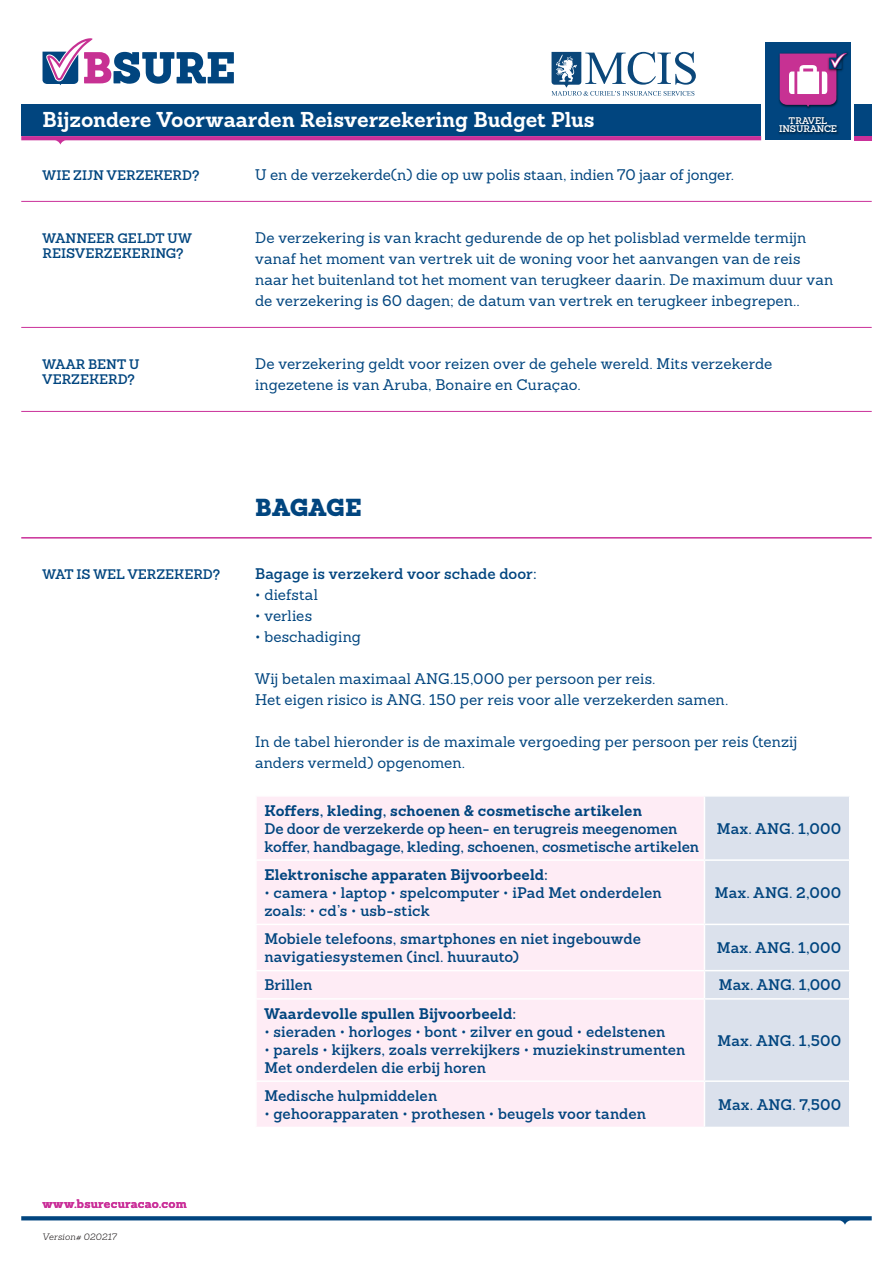
<style>
.page{position:relative;width:893px;height:1263px;background:#fff}
.page>*{position:absolute;margin:0;border:0;box-sizing:border-box;transform-origin:0 0}
.t1{font:900 24px "Sanchez";letter-spacing:.005em;color:#01457f}
.t2{font:700 21px "Sanchez";color:#fff}
.t3{font:15px/21px "Sanchez";letter-spacing:.005em;color:#01457f}
.t4{font:600 15px/18px "Sanchez";letter-spacing:.005em;color:#01457f}
.t5{font:700 15px "Sanchez";letter-spacing:.005em;color:#01457f}
.t6{font:600 13.5px/15px "Sanchez";letter-spacing:-.005em;color:#01457f}
.t7{font:700 12px "Sanchez";letter-spacing:.015em;color:#ca3099}
.t8{font:600 9.45px/8.9px "Sanchez";letter-spacing:-.025em;color:#fff;text-align:center}
.t9{font:italic 300 9px "Sanchez";letter-spacing:.02em;color:#231f20}
</style>
<div class="page">
<svg style="left:21px;top:1216px;width:851px;height:9px"></svg>
<svg style="left:21px;top:136px;width:740px;height:9px"></svg>
<hr style="left:21px;top:201px;width:851px;height:1px;background:#ca3099">
<hr style="left:21px;top:327px;width:851px;height:1px;background:#ca3099">
<hr style="left:21px;top:411px;width:851px;height:1px;background:#ca3099">
<hr style="left:21px;top:537px;width:851px;height:2px;background:#ca3099">
<div style="left:257px;top:797px;width:447px;height:330px;background:#feecf5"></div>
<div style="left:705px;top:797px;width:144px;height:330px;background:#dbe1ec"></div>
<hr style="left:255px;top:859px;width:449px;height:2px;background:#fff">
<hr style="left:704px;top:859px;width:146px;height:2px;background:#fff">
<hr style="left:255px;top:924px;width:449px;height:1px;background:#fff">
<hr style="left:704px;top:924px;width:146px;height:1px;background:#fff">
<hr style="left:255px;top:970px;width:449px;height:1px;background:#fff">
<hr style="left:704px;top:970px;width:146px;height:1px;background:#fff">
<hr style="left:255px;top:998px;width:449px;height:2px;background:#fff">
<hr style="left:704px;top:998px;width:146px;height:2px;background:#fff">
<hr style="left:255px;top:1080px;width:449px;height:2px;background:#fff">
<hr style="left:704px;top:1080px;width:146px;height:2px;background:#fff">
<div style="left:21px;top:105px;width:740px;height:31px;background:#01457f"></div>
<div style="left:855px;top:105px;width:17px;height:31px;background:#01457f"></div>
<hr style="left:855px;top:136px;width:17px;height:4px;background:#ca3099">
<div style="left:765px;top:43px;width:85px;height:97px;background:#01457f"></div>
<img style="left:779px;top:53px;width:51px;height:56px">
<img style="left:779px;top:116px;width:60px;height:19px">
<svg style="left:780px;top:53px;width:67px;height:54px;background:#aa62a3"></svg>
<svg style="left:551px;top:52px;width:145px;height:44px"></svg>
<svg style="left:43px;top:38px;width:191px;height:47px"></svg>
<h2 class="t2" style="left:43px;top:105px;width:554px">Bijzondere Voorwaarden Reisverzekering Budget Plus</h2>
<p class="t8" style="left:779px;top:116px;width:59px">TRAVEL<br>INSURANCE</p>
<p class="t6" style="left:43px;top:168px;width:158px">WIE ZIJN VERZEKERD?</p>
<p class="t3" style="left:255px;top:164px;width:480px">U en de verzekerde(n) die op uw polis staan, indien 70 jaar of jonger.</p>
<p class="t6" style="left:43px;top:231px;width:151px">WANNEER GELDT UW<br>REISVERZEKERING?</p>
<p class="t3" style="left:255px;top:227px;width:579px">De verzekering is van kracht gedurende de op het polisblad vermelde termijn vanaf het moment van vertrek uit de woning voor het aanvangen van de reis naar het buitenland tot het moment van terugkeer daarin. De maximum duur van de verzekering is 60 dagen; de datum van vertrek en terugkeer inbegrepen..</p>
<p class="t6" style="left:43px;top:357px;width:99px">WAAR BENT U<br>VERZEKERD?</p>
<p class="t3" style="left:255px;top:353px;width:519px">De verzekering geldt voor reizen over de gehele wereld. Mits verzekerde ingezetene is van Aruba, Bonaire en Curaçao.</p>
<p class="t6" style="left:43px;top:567px;width:179px">WAT IS WEL VERZEKERD?</p>
<p class="t7" style="left:43px;top:1195px;width:146px">www.bsurecuracao.com</p>
<p class="t9" style="left:43px;top:1231px;width:75px">Version# 020217</p>
<h1 class="t1" style="left:255px;top:490px;width:109px">BAGAGE</h1>
<p class="t4" style="left:255px;top:565px;width:283px">Bagage is verzekerd voor schade door:</p>
<p class="t3" style="left:255px;top:584px;width:64px">• diefstal</p>
<p class="t3" style="left:255px;top:605px;width:58px">• verlies</p>
<p class="t3" style="left:255px;top:626px;width:107px">• beschadiging</p>
<p class="t3" style="left:255px;top:668px;width:475px">Wij betalen maximaal ANG.15,000 per persoon per reis.<br>Het eigen risico is ANG. 150 per reis voor alle verzekerden samen.</p>
<p class="t3" style="left:255px;top:731px;width:544px">In de tabel hieronder is de maximale vergoeding per persoon per reis (tenzij anders vermeld) opgenomen.</p>
<p class="t5" style="left:264px;top:800px;width:379px">Koffers, kleding, schoenen &amp; cosmetische artikelen</p>
<p class="t4" style="left:264px;top:819px;width:436px">De door de verzekerde op heen- en terugreis meegenomen koffer, handbagage, kleding, schoenen, cosmetische artikelen</p>
<p class="t4" style="left:717px;top:819px;width:126px">Max. ANG. 1,000</p>
<p class="t5" style="left:264px;top:864px;width:285px">Elektronische apparaten Bijvoorbeeld:</p>
<p class="t4" style="left:264px;top:883px;width:399px">• camera • laptop • spelcomputer • iPad Met onderdelen zoals: • cd’s • usb-stick</p>
<p class="t4" style="left:715px;top:883px;width:128px">Max. ANG. 2,000</p>
<p class="t4" style="left:264px;top:930px;width:378px">Mobiele telefoons, smartphones en niet ingebouwde navigatiesystemen (incl. huurauto)</p>
<p class="t4" style="left:717px;top:939px;width:126px">Max. ANG. 1,000</p>
<p class="t4" style="left:264px;top:976px;width:49px">Brillen</p>
<p class="t4" style="left:719px;top:976px;width:124px">Max. ANG. 1,000</p>
<p class="t5" style="left:264px;top:1003px;width:253px">Waardevolle spullen Bijvoorbeeld:</p>
<p class="t4" style="left:264px;top:1022px;width:402px">• sieraden • horloges • bont • zilver en goud • edelstenen</p>
<p class="t4" style="left:264px;top:1040px;width:423px">• parels • kijkers, zoals verrekijkers • muziekinstrumenten<br>Met onderdelen die erbij horen</p>
<p class="t4" style="left:717px;top:1031px;width:125px">Max. ANG. 1,500</p>
<p class="t4" style="left:264px;top:1086px;width:174px">Medische hulpmiddelen</p>
<p class="t4" style="left:264px;top:1104px;width:383px">• gehoorapparaten • prothesen • beugels voor tanden</p>
<p class="t4" style="left:718px;top:1095px;width:125px">Max. ANG. 7,500</p>
</div>
